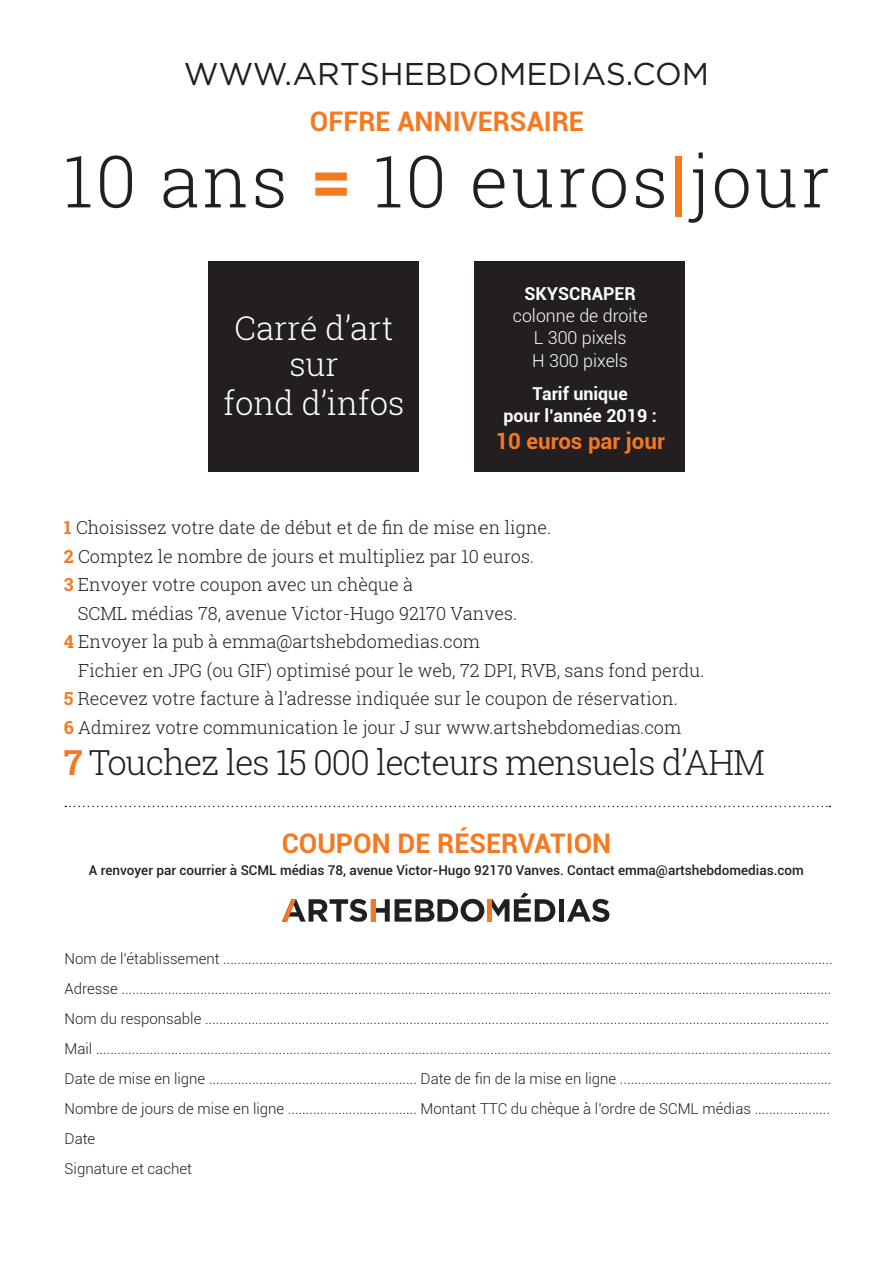
<style>
.page{position:relative;width:893px;height:1263px;background:#fff}
.page>*{position:absolute;margin:0;border:0;box-sizing:border-box;transform-origin:0 0}
.t1{font:300 72px "Roboto Slab";letter-spacing:.04em;color:#231f20}
.t2{font:300 34.5px "Roboto Slab";letter-spacing:-.03em;color:#231f20}
.t3{font:300 32.7px/35.7px "Roboto Slab";color:#fff;text-align:center}
.t4{font:31.5px "Gotham";color:#231f20}
.t5{font:700 27px "Roboto";color:#f47921}
.t6{font:700 22.35px "Roboto";color:#f47921}
.t7{font:300 18px "Roboto Slab";color:#231f20}
.t8{font:700 17.85px/22.4px "Roboto";color:#fff;text-align:center}
.t9{font:300 17.85px/22.4px "Roboto";color:#fff;text-align:center}
.t10{font:300 15px/30px "Roboto";color:#231f20}
.t11{font:500 13.5px "Roboto";color:#231f20}
.s1{font-weight:700;color:#f47921}
</style>
<div class="page">
<svg style="left:65px;top:806px;width:765px;height:1px"></svg>
<div style="left:559px;top:899px;width:5px;height:23px;background:#231f20"></div>
<svg style="left:567px;top:899px;width:42px;height:23px"></svg>
<svg style="left:282px;top:892px;width:273px;height:30px"></svg>
<div style="left:208px;top:262px;width:211px;height:210px;background:#231f20"></div>
<div style="left:474px;top:262px;width:210px;height:210px;background:#231f20"></div>
<h3 class="t4" style="left:184px;top:55px;width:527px">WWW.ARTSHEBDOMEDIAS.COM</h3>
<h3 class="t5" style="left:310px;top:102px;width:276px">OFFRE ANNIVERSAIRE</h3>
<h1 class="t1" style="left:64px;top:132px;width:768px">10 ans <span class="s1">=</span> 10 euros<span class="s1">|</span>jour</h1>
<h3 class="t3" style="left:235px;top:310px;width:160px">Carré d’art sur</h3>
<h3 class="t3" style="left:224px;top:385px;width:182px">fond d’infos</h3>
<p class="t8" style="left:524px;top:281px;width:113px">SKYSCRAPER</p>
<p class="t9" style="left:513px;top:304px;width:136px">colonne de droite<br>L 300 pixels<br>H 300 pixels</p>
<p class="t8" style="left:503px;top:382px;width:155px">Tarif unique<br>pour l’année 2019 :</p>
<h3 class="t6" style="left:495px;top:425px;width:171px">10 euros par jour</h3>
<p class="t7" style="left:64px;top:515px;width:489px"><span class="s1">1</span> Choisissez votre date de début et de fin de mise en ligne.</p>
<p class="t7" style="left:64px;top:544px;width:472px"><span class="s1">2</span> Comptez le nombre de jours et multipliez par 10 euros.</p>
<p class="t7" style="left:64px;top:572px;width:351px"><span class="s1">3</span> Envoyer votre coupon avec un chèque à</p>
<p class="t7" style="left:78px;top:601px;width:441px">SCML médias 78, avenue Victor-Hugo 92170 Vanves.</p>
<p class="t7" style="left:64px;top:629px;width:418px"><span class="s1">4</span> Envoyer la pub à emma@artshebdomedias.com</p>
<p class="t7" style="left:78px;top:658px;width:628px">Fichier en JPG (ou GIF) optimisé pour le web, 72 DPI, RVB, sans fond perdu.</p>
<p class="t7" style="left:64px;top:686px;width:615px"><span class="s1">5</span> Recevez votre facture à l’adresse indiquée sur le coupon de réservation.</p>
<p class="t7" style="left:64px;top:715px;width:619px"><span class="s1">6</span> Admirez votre communication le jour J sur www.artshebdomedias.com</p>
<h2 class="t2" style="left:64px;top:739px;width:702px"><span class="s1">7</span> Touchez les 15 000 lecteurs mensuels d’AHM</h2>
<h3 class="t5" style="left:282px;top:824px;width:331px">COUPON DE RÉSERVATION</h3>
<p class="t11" style="left:89px;top:861px;width:716px">A renvoyer par courrier à SCML médias 78, avenue Victor-Hugo 92170 Vanves. Contact emma@artshebdomedias.com</p>
<p class="t10" style="left:65px;top:943px;width:770px">Nom de l’établissement ..........................................................................................................................................................................<br>Adresse ......................................................................................................................................................................................................<br>Nom du responsable ..............................................................................................................................................................................<br>Mail .............................................................................................................................................................................................................<br>Date de mise en ligne .......................................................... Date de fin de la mise en ligne ...........................................................<br>Nombre de jours de mise en ligne .................................... Montant TTC du chèque à l’ordre de SCML médias .....................<br>Date<br>Signature et cachet</p>
</div>
